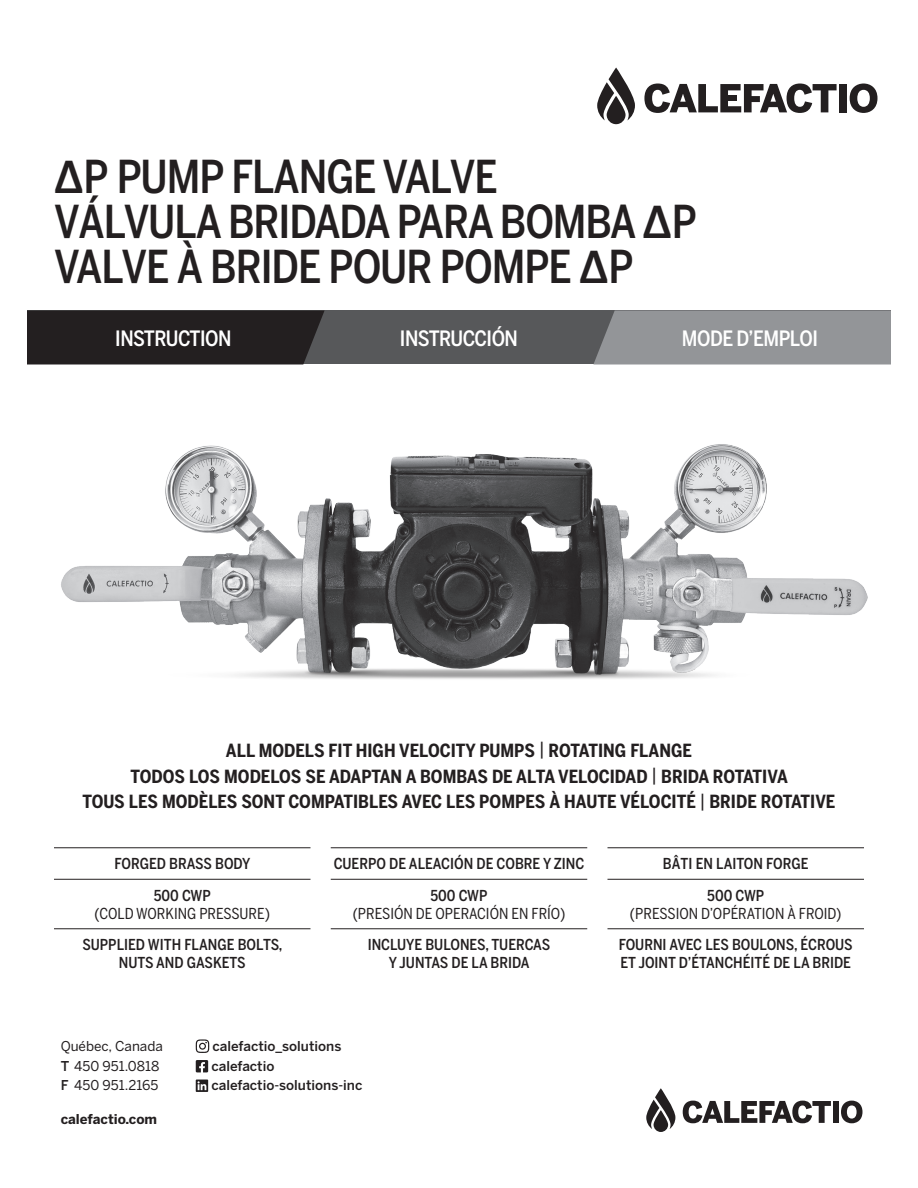
<style>
.page{position:relative;width:918px;height:1188px;background:#fff}
.page>*{position:absolute;margin:0;border:0;box-sizing:border-box;transform-origin:0 0}
.t1{font:500 45px/45px "Benton Sans Cond";letter-spacing:-.025em;color:#231f20}
.t2{font:500 21px "Benton Sans Cond";letter-spacing:-.025em;color:#fff}
.t3{font:700 18px "Benton Sans Cond";color:#231f20}
.t4{font:500 15px/18px "Benton Sans Cond";color:#231f20;text-align:center}
.t5{font:15px/18px "Benton Sans Cond";color:#231f20;text-align:center}
.t6{font:500 13.5px/19.5px "Benton Sans";color:#231f20}
.t7{font:13.5px/19.5px "Benton Sans";color:#231f20}
.t8{font:700 13.5px "Benton Sans";color:#231f20}
.s1{font-family:"Helvetica Neue LT Std";font-weight:700}
.s2{font-weight:400}
.s3{font-weight:500}
</style>
<div class="page">
<img style="left:61px;top:444px;width:807px;height:235px">
<div style="left:27px;top:310px;width:864px;height:54px;background:#57585a"></div>
<div style="left:27px;top:310px;width:298px;height:54px;background:#231f20"></div>
<div style="left:594px;top:310px;width:297px;height:54px;background:#939598"></div>
<div style="left:607px;top:96px;width:19px;height:28px;background:#231f20;border-radius:9px"></div>
<svg style="left:597px;top:68px;width:38px;height:53px"></svg>
<svg style="left:644px;top:84px;width:193px;height:29px"></svg>
<div style="left:839px;top:84px;width:8px;height:28px;background:#231f20"></div>
<svg style="left:850px;top:84px;width:27px;height:29px"></svg>
<hr style="left:54px;top:848px;width:256px;height:1px;background:#231f20">
<hr style="left:54px;top:879px;width:256px;height:1px;background:#231f20">
<hr style="left:54px;top:929px;width:256px;height:1px;background:#231f20">
<hr style="left:331px;top:848px;width:256px;height:1px;background:#231f20">
<hr style="left:331px;top:879px;width:256px;height:1px;background:#231f20">
<hr style="left:331px;top:929px;width:256px;height:1px;background:#231f20">
<hr style="left:608px;top:848px;width:256px;height:1px;background:#231f20">
<hr style="left:608px;top:879px;width:256px;height:1px;background:#231f20">
<hr style="left:608px;top:929px;width:256px;height:1px;background:#231f20">
<div style="left:654px;top:1110px;width:14px;height:22px;background:#231f20;border-radius:7px"></div>
<svg style="left:646px;top:1088px;width:29px;height:41px"></svg>
<svg style="left:683px;top:1101px;width:148px;height:22px"></svg>
<div style="left:833px;top:1101px;width:6px;height:22px;background:#231f20"></div>
<svg style="left:841px;top:1101px;width:21px;height:22px"></svg>
<svg style="left:196px;top:1039px;width:13px;height:14px"></svg>
<svg style="left:196px;top:1060px;width:12px;height:12px"></svg>
<svg style="left:196px;top:1080px;width:12px;height:12px"></svg>
<p class="t1" style="left:54px;top:154px;width:445px"><span class="s1">Δ</span>P PUMP FLANGE VALVE</p>
<p class="t1" style="left:54px;top:199px;width:645px">VÁLVULA BRIDADA PARA BOMBA <span class="s1">Δ</span>P<br>VALVE À BRIDE POUR POMPE <span class="s1">Δ</span>P</p>
<p class="t2" style="left:115px;top:326px;width:118px">INSTRUCTION</p>
<p class="t2" style="left:400px;top:326px;width:120px">INSTRUCCIÓN</p>
<p class="t2" style="left:682px;top:326px;width:138px">MODE D’EMPLOI</p>
<p class="t3" style="left:226px;top:740px;width:468px">ALL MODELS FIT HIGH VELOCITY PUMPS <span class="s2">|</span> ROTATING FLANGE</p>
<p class="t3" style="left:131px;top:765px;width:659px">TODOS LOS MODELOS SE ADAPTAN A BOMBAS DE ALTA VELOCIDAD <span class="s2">|</span> BRIDA ROTATIVA</p>
<p class="t3" style="left:83px;top:791px;width:754px">TOUS LES MODÈLES SONT COMPATIBLES AVEC LES POMPES À HAUTE VÉLOCITÉ <span class="s2">|</span> BRIDE ROTATIVE</p>
<p class="t4" style="left:115px;top:854px;width:137px">FORGED BRASS BODY</p>
<p class="t5" style="left:94px;top:886px;width:177px"><span class="s3">500 CWP<br></span>(COLD WORKING PRESSURE)</p>
<p class="t4" style="left:82px;top:935px;width:202px">SUPPLIED WITH FLANGE BOLTS,<br>NUTS AND GASKETS</p>
<p class="t4" style="left:334px;top:854px;width:252px">CUERPO DE ALEACIÓN DE COBRE Y ZINC</p>
<p class="t5" style="left:353px;top:886px;width:214px"><span class="s3">500 CWP<br></span>(PRESIÓN DE OPERACIÓN EN FRÍO)</p>
<p class="t4" style="left:368px;top:935px;width:184px">INCLUYE BULONES, TUERCAS<br>Y JUNTAS DE LA BRIDA</p>
<p class="t7" style="left:61px;top:1037px;width:104px">Québec, Canada<br><span class="s3">T</span> 450 951.0818<br><span class="s3">F</span> 450 951.2165</p>
<p class="t6" style="left:212px;top:1037px;width:152px">calefactio_solutions calefactio calefactio-solutions-inc</p>
<p class="t8" style="left:61px;top:1111px;width:98px">calefactio.com</p>
<p class="t4" style="left:663px;top:854px;width:147px">BÂTI EN LAITON FORGE</p>
<p class="t5" style="left:630px;top:886px;width:213px"><span class="s3">500 CWP<br></span>(PRESSION D’OPÉRATION À FROID)</p>
<p class="t4" style="left:619px;top:935px;width:235px;text-align:left">FOURNI AVEC LES BOULONS, ÉCROUS<br>ET JOINT D’ÉTANCHÉITÉ DE LA BRIDE</p>
</div>
